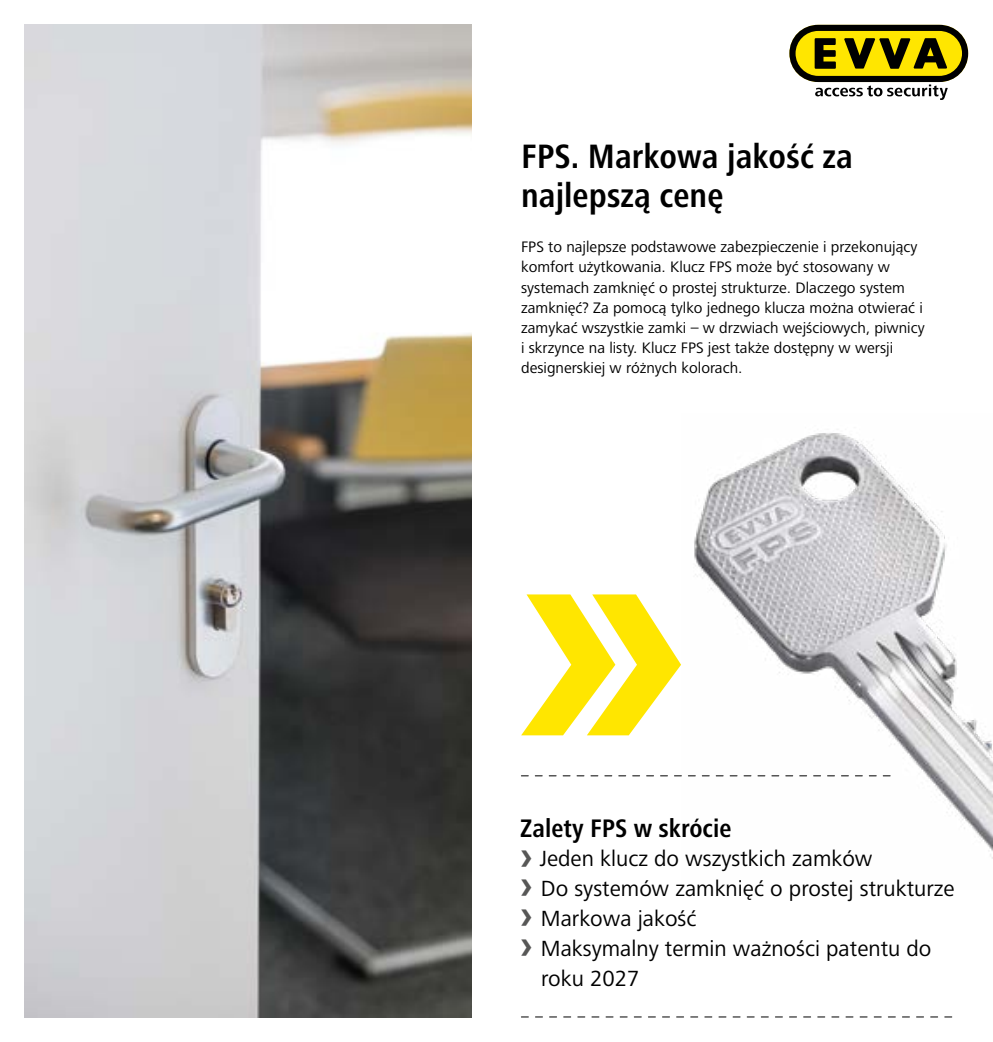
<style>
.page{position:relative;width:993px;height:1042px;background:#fff}
.page>*{position:absolute;margin:0;border:0;box-sizing:border-box;transform-origin:0 0}
.t1{font:700 condensed 35px/38.5px "Frutiger Next LTCE";color:#000}
.t2{font:700 condensed 26.25px "Frutiger Next LTCE";color:#000}
.t3{font:22.75px "Frutiger Next LTCE";color:#000}
.t4{font:15.75px/20.1px "Frutiger Next LTCE";color:#000}
.s1{font-weight:700;font-size:40.6px;color:#575756}
</style>
<div class="page">
<svg style="left:789px;top:25px;width:178px;height:75px"></svg>
<img style="left:25px;top:25px;width:446px;height:992px">
<svg style="left:521px;top:594px;width:160px;height:141px"></svg>
<svg style="left:521px;top:775px;width:160px;height:1px"></svg>
<svg style="left:521px;top:1016px;width:430px;height:1px"></svg>
<img style="left:681px;top:433px;width:311px;height:423px">
<h1 class="t1" style="left:521px;top:138px;width:333px">FPS. Markowa jakość za najlepszą cenę</h1>
<p class="t4" style="left:521px;top:237px;width:405px">FPS to najlepsze podstawowe zabezpieczenie i przekonujący komfort użytkowania. Klucz FPS może być stosowany w systemach zamknięć o prostej strukturze. Dlaczego system zamknięć? Za pomocą tylko jednego klucza można otwierać i zamykać wszystkie zamki – w drzwiach wejściowych, piwnicy i skrzynce na listy. Klucz FPS jest także dostępny w wersji designerskiej w różnych kolorach.</p>
<h2 class="t2" style="left:520px;top:813px;width:212px">Zalety FPS w skrócie</h2>
<h3 class="t3" style="left:520px;top:846px;width:353px"><span class="s1">›</span> Jeden klucz do wszystkich zamków</h3>
<h3 class="t3" style="left:520px;top:876px;width:436px"><span class="s1">›</span> Do systemów zamknięć o prostej strukturze</h3>
<h3 class="t3" style="left:520px;top:905px;width:178px"><span class="s1">›</span> Markowa jakość</h3>
<h3 class="t3" style="left:520px;top:935px;width:412px"><span class="s1">›</span> Maksymalny termin ważności patentu do</h3>
<h3 class="t3" style="left:541px;top:965px;width:100px">roku 2027</h3>
</div>
